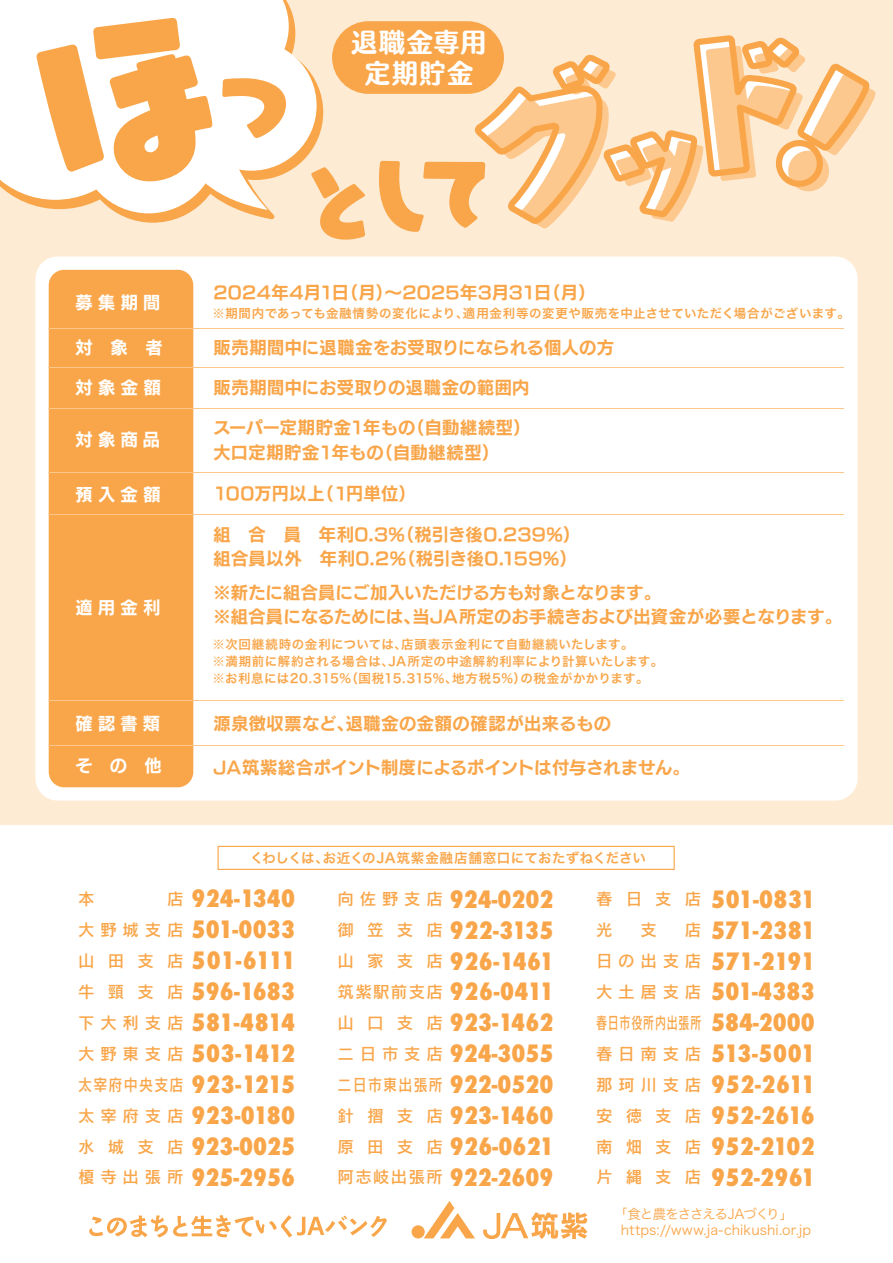
<style>
.page{position:relative;width:893px;height:1263px;background:#fff}
.page>*{position:absolute;margin:0;border:0;box-sizing:border-box;transform-origin:0 0}
.t1{font:26.1px/30.8px "Humming Std E";letter-spacing:.055em;color:#fff;text-align:center}
.t2{font:800 condensed 23.25px/31px "Futura";color:#f9a64a;text-align:justify}
.t3{font:17.1px/24.9px "New Rodin Pro B";letter-spacing:.015em;color:#f9a64a}
.t4{font:17.1px "New Rodin Pro B";letter-spacing:.035em;color:#f9a64a}
.t5{font:17.1px "New Rodin Pro B";letter-spacing:.32em;color:#fff}
.t6{font:16.5px/31px "Rodin Pro DB";letter-spacing:.35em;color:#f9a64a;text-align:justify}
.t7{font:13.5px/16.5px "Hira Kaku Pro N W3";letter-spacing:.005em;color:#f9a64a}
.t8{font:13.5px "Hira Kaku Pro N W6";letter-spacing:.025em;color:#f9a64a}
.t9{font:12.45px/17.1px "Hira Kaku Pro N W6";letter-spacing:.04em;color:#f9a64a}
</style>
<div class="page">
<div style="left:0;top:0;width:893px;height:825px;background:#feebd4"></div>
<div style="left:35px;top:257px;width:822px;height:543px;background:#fff;border-radius:22px"></div>
<div style="left:49px;top:270px;width:144px;height:517px;background:#f9a64a;border-radius:15px"></div>
<div style="left:412px;top:1225px;width:13px;height:13px;background:#f9a64a;border-radius:50%"></div>
<svg style="left:424px;top:1201px;width:51px;height:37px"></svg>
<svg style="left:483px;top:1212px;width:104px;height:27px"></svg>
<div style="left:218px;top:846px;width:457px;height:24px;border:1px solid #f9a64a"></div>
<hr style="left:49px;top:329px;width:795px;height:1px;background:#fdc68a">
<hr style="left:49px;top:367px;width:795px;height:1px;background:#fdc68a">
<hr style="left:49px;top:408px;width:795px;height:1px;background:#fdc68a">
<hr style="left:49px;top:472px;width:795px;height:1px;background:#fdc68a">
<hr style="left:49px;top:514px;width:795px;height:1px;background:#fdc68a">
<hr style="left:49px;top:745px;width:795px;height:1px;background:#fdc68a">
<hr style="left:49px;top:700px;width:795px;height:1px;background:#fdc68a">
<svg style="left:89px;top:1215px;width:298px;height:22px"></svg>
<div style="left:186px;top:40px;width:131px;height:131px;background:#fff;border-radius:50%"></div>
<div style="left:332px;top:21px;width:172px;height:73px;background:#f9a64a;border-radius:36px"></div>
<svg style="left:311px;top:31px;width:565px;height:198px"></svg>
<svg style="left:0;top:0;width:295px;height:223px"></svg>
<p class="t1" style="left:351px;top:27px;width:137px">退職金専用定期貯金</p>
<p class="t5" style="left:75px;top:288px;width:86px">募集期間</p>
<p class="t5" style="left:75px;top:333px;width:89px">対 象 者</p>
<p class="t5" style="left:75px;top:373px;width:87px">対象金額</p>
<p class="t5" style="left:75px;top:425px;width:86px">対象商品</p>
<p class="t5" style="left:75px;top:479px;width:87px">預入金額</p>
<p class="t5" style="left:75px;top:592px;width:86px">適用金利</p>
<p class="t5" style="left:75px;top:709px;width:86px">確認書類</p>
<p class="t5" style="left:75px;top:751px;width:88px">その他</p>
<p class="t3" style="left:213px;top:278px;width:384px">2024年4月1日（月）～2025年3月31日（月）</p>
<p class="t9" style="left:213px;top:304px;width:639px">※期間内であっても金融情勢の変化により、適用金利等の変更や販売を中止させていただく場合がございます。</p>
<p class="t3" style="left:213px;top:334px;width:402px">販売期間中に退職金をお受取りになられる個人の方</p>
<p class="t4" style="left:213px;top:373px;width:318px">販売期間中にお受取りの退職金の範囲内</p>
<p class="t3" style="left:213px;top:413px;width:319px">スーパー定期貯金1年もの（自動継続型）大口定期貯金1年もの（自動継続型）</p>
<p class="t3" style="left:213px;top:480px;width:204px">100万円以上（1円単位）</p>
<p class="t3" style="left:213px;top:522px;width:369px;line-height:23.4px">組　合　員　年利0.3%（税引き後0.239%）組合員以外　年利0.2%（税引き後0.159%）</p>
<p class="t3" style="left:213px;top:578px;width:449px">※新たに組合員にご加入いただける方も対象となります。</p>
<p class="t3" style="left:213px;top:603px;width:630px">※組合員になるためには、当JA所定のお手続きおよび出資金が必要となります。</p>
<p class="t9" style="left:213px;top:635px;width:452px">※次回継続時の金利については、店頭表示金利にて自動継続いたします。<br>※満期前に解約される場合は、JA所定の中途解約利率により計算いたします。※お利息には20.315%（国税15.315%、地方税5%）の税金がかかります。</p>
<p class="t4" style="left:213px;top:709px;width:399px">源泉徴収票など、退職金の金額の確認が出来るもの</p>
<p class="t3" style="left:213px;top:754px;width:478px">JA筑紫総合ポイント制度によるポイントは付与されません。</p>
<p class="t8" style="left:250px;top:845px;width:397px">くわしくは、お近くのJA筑紫金融店舗窓口にておたずねください</p>
<p class="t6" style="left:78px;top:913px;width:107px">大野城支店山田支店牛頸支店下大利支店大野東支店太宰府中央支店太宰府支店水城支店榎寺出張所</p>
<p class="t2" style="left:192px;top:883px;width:105px">924-1340<br>501-0033<br>501-6111<br>596-1683<br>581-4814<br>503-1412<br>923-1215<br>923-0180<br>923-0025<br>925-2956</p>
<p class="t6" style="left:338px;top:882px;width:107px">向佐野支店御笠支店山家支店筑紫駅前支店山口支店二日市支店二日市東出張所針摺支店原田支店阿志岐出張所</p>
<p class="t2" style="left:450px;top:883px;width:105px">924-0202<br>922-3135<br>926-1461<br>926-0411<br>923-1462<br>924-3055<br>922-0520<br>923-1460<br>926-0621<br>922-2609</p>
<p class="t6" style="left:596px;top:882px;width:107px">春日支店光　支　店日の出支店大土居支店春日市役所内出張所春日南支店那珂川支店安徳支店南畑支店片縄支店</p>
<p class="t2" style="left:711px;top:883px;width:105px">501-0831<br>571-2381<br>571-2191<br>501-4383<br>584-2000<br>513-5001<br>952-2611<br>952-2616<br>952-2102<br>952-2961</p>
<p class="t7" style="left:621px;top:1205px;width:192px;text-indent:-7px">「食と農をささえるJAづくり」https://www.ja-chikushi.or.jp</p>
</div>
